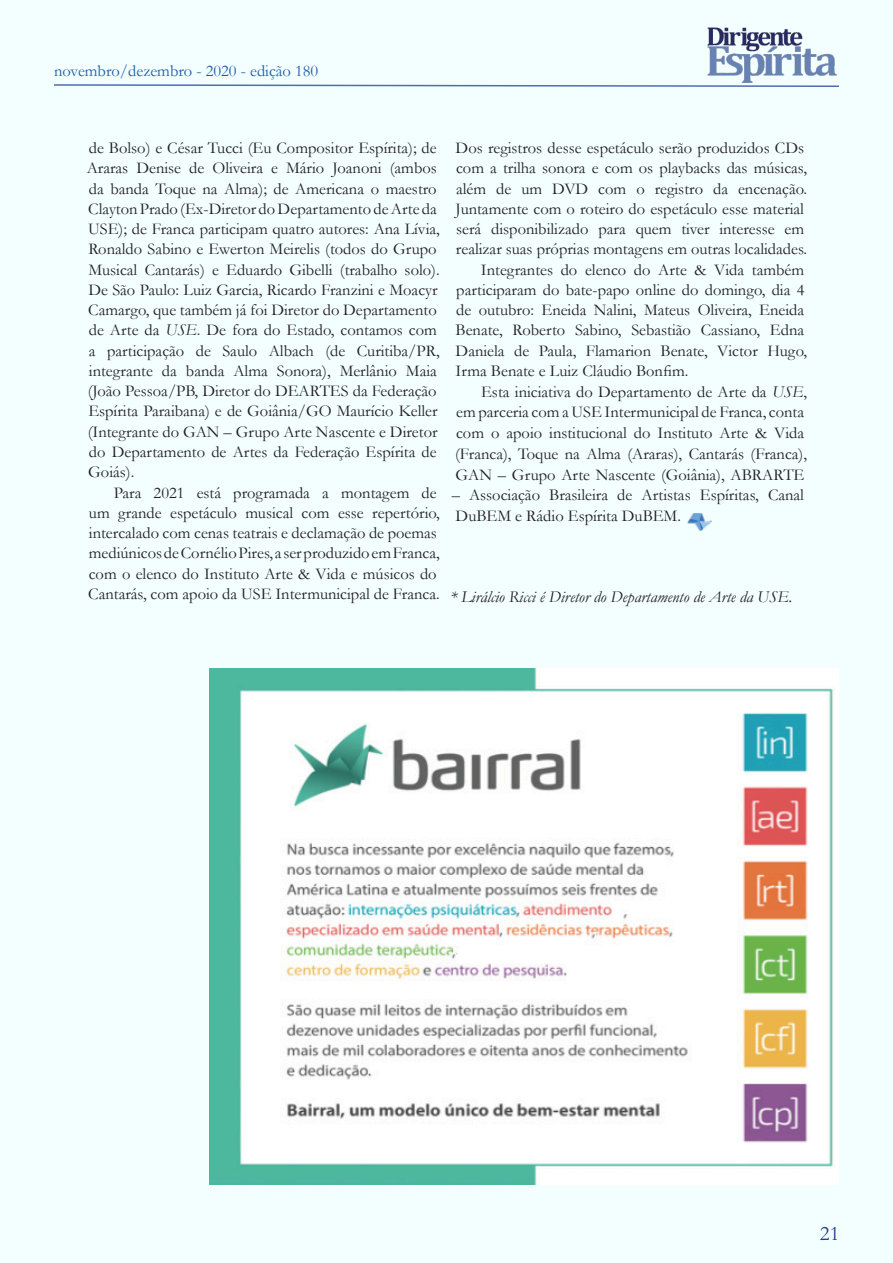
<style>
.page{position:relative;width:893px;height:1263px;background:#f3ffff}
.page>*{position:absolute;margin:0;border:0;box-sizing:border-box;transform-origin:0 0}
.t1{font:21px "Garamond";color:#253f8e}
.t2{font:16.5px/20.2px "Garamond";color:#231f20}
.t3{font:italic 16.5px "Garamond";color:#231f20}
.t4{font:16.5px "Garamond";color:#1e5baa}
.s1{font-style:italic}
</style>
<div class="page">
<svg style="left:54px;top:84px;width:785px;height:3px"></svg>
<img style="left:707px;top:27px;width:130px;height:56px">
<img style="left:209px;top:668px;width:630px;height:517px">
<img style="left:688px;top:513px;width:23px;height:17px">
<p class="t4" style="left:54px;top:60px;width:266px">novembro/dezembro - 2020 - edição 180</p>
<p class="t2" style="left:87px;top:137px;width:355px">de Bolso) e César Tucci (Eu Compositor Espírita); de Araras Denise de Oliveira e Mário Joanoni (ambos da banda Toque na Alma); de Americana o maestro Clayton Prado (Ex-Diretor do Departamento de Arte da USE); de Franca participam quatro autores: Ana Lívia, Ronaldo Sabino e Ewerton Meirelis (todos do Grupo Musical Cantarás) e Eduardo Gibelli (trabalho solo).<br>De São Paulo: Luiz Garcia, Ricardo Franzini e Moacyr Camargo, que também já foi Diretor do Departamento de Arte da <span class="s1">USE</span>. De fora do Estado, contamos com a participação de Saulo Albach (de Curitiba/PR, integrante da banda Alma Sonora), Merlânio Maia (João Pessoa/PB, Diretor do DEARTES da Federação Espírita Paraibana) e de Goiânia/GO Maurício Keller (Integrante do GAN – Grupo Arte Nascente e Diretor do Departamento de Artes da Federação Espírita de Goiás).</p>
<p class="t2" style="left:88px;top:482px;width:353px;text-indent:25px">Para 2021 está programada a montagem de um grande espetáculo musical com esse repertório, intercalado com cenas teatrais e declamação de poemas mediúnicos de Cornélio Pires, a ser produzido em Franca, com o elenco do Instituto Arte &amp; Vida e músicos do Cantarás, com apoio da USE Intermunicipal de Franca.</p>
<p class="t2" style="left:456px;top:137px;width:353px">Dos registros desse espetáculo serão produzidos CDs com a trilha sonora e com os playbacks das músicas, além de um DVD com o registro da encenação.<br>Juntamente com o roteiro do espetáculo esse material será disponibilizado para quem tiver interesse em realizar suas próprias montagens em outras localidades.</p>
<p class="t2" style="left:455px;top:259px;width:353px;text-indent:26px">Integrantes do elenco do Arte &amp; Vida também participaram do bate-papo online do domingo, dia 4 de outubro: Eneida Nalini, Mateus Oliveira, Eneida Benate, Roberto Sabino, Sebastião Cassiano, Edna Daniela de Paula, Flamarion Benate, Victor Hugo, Irma Benate e Luiz Cláudio Bonfim.</p>
<p class="t2" style="left:455px;top:381px;width:354px;line-height:20.7px;text-indent:26px">Esta iniciativa do Departamento de Arte da <span class="s1">USE</span>, em parceria com a USE Intermunicipal de Franca, conta com o apoio institucional do Instituto Arte &amp; Vida (Franca), Toque na Alma (Araras), Cantarás (Franca), GAN – Grupo Arte Nascente (Goiânia), ABRARTE</p>
<p class="t2" style="left:452px;top:484px;width:354px;line-height:20.7px">– Associação Brasileira de Artistas Espíritas, Canal<br>DuBEM e Rádio Espírita DuBEM.</p>
<p class="t3" style="left:450px;top:585px;width:344px">* Lirálcio Ricci é Diretor do Departamento de Arte da USE.</p>
<p class="t1" style="left:820px;top:1219px;width:21px">21</p>
</div>
